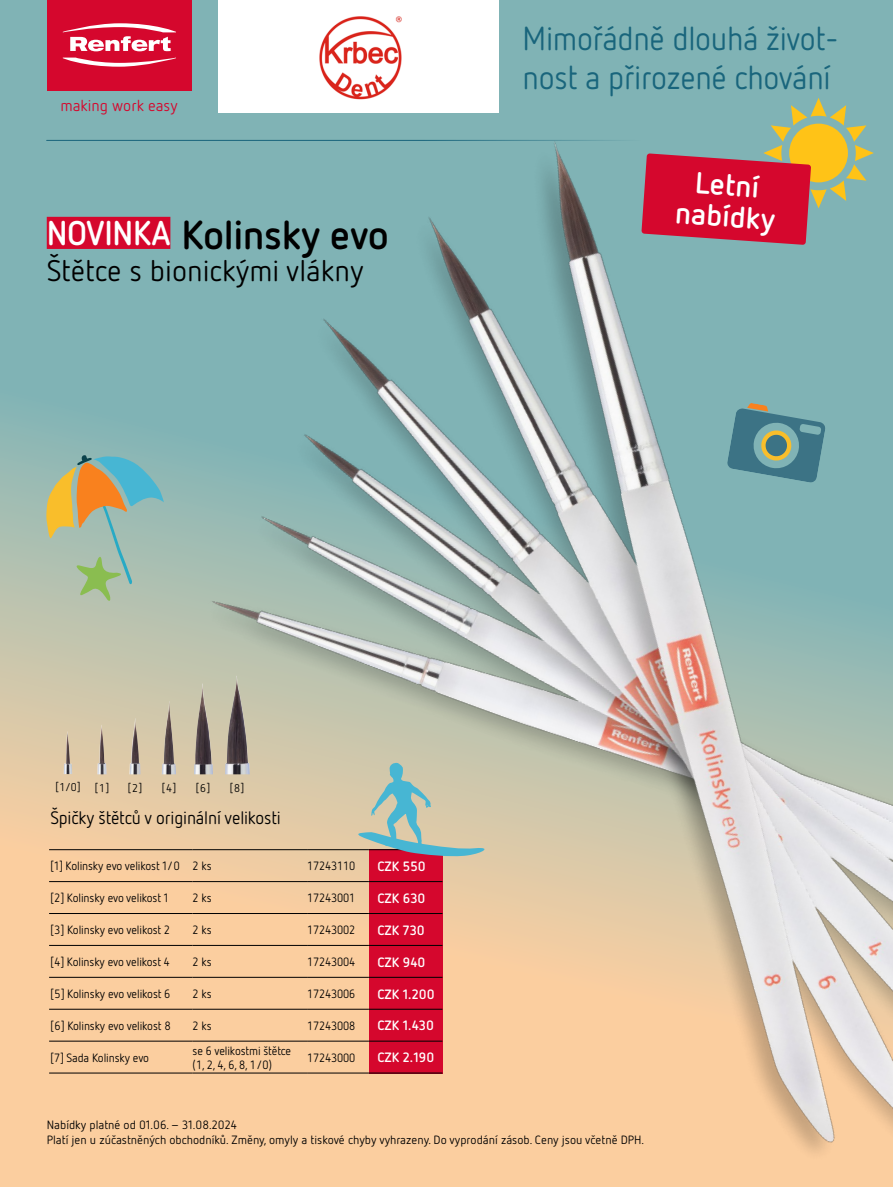
<style>
.page{position:relative;width:893px;height:1187px;background:#fff}
.page>*{position:absolute;margin:0;border:0;box-sizing:border-box;transform-origin:0 0}
.t1{font:700 40.2px "Netto Pro";letter-spacing:-.01em;color:#000}
.t2{font:33px/39px "Netto Pro";letter-spacing:-.01em;color:#19657c;scale:.95 1}
.t3{font:700 30px/31.5px "Netto Pro";color:#fff;text-align:center}
.t4{font:29.7px "Netto Pro";color:#000}
.t5{font:18px "Netto Pro";letter-spacing:-.01em;color:#000;scale:.96 1}
.t6{font:15.9px "Netto Pro";color:#d5072d}
.t7{font:700 13.5px "Netto Pro";color:#fff}
.t8{font:12px/14.4px "Netto Pro";letter-spacing:-.01em;color:#000;scale:.96 1}
.t9{font:12px/15px "Netto Pro";letter-spacing:-.01em;color:#000}
.t10{font:11.25px "Netto Pro";color:#000}
.s1{font-size:34.05px;color:#fff}
</style>
<div class="page">
<img style="left:0;top:0;width:893px;height:1186px">
<div style="left:369px;top:849px;width:74px;height:224px;background:#d5072d"></div>
<hr style="left:369px;top:881px;width:73px;height:1px;background:#000">
<hr style="left:369px;top:913px;width:73px;height:1px;background:#000">
<hr style="left:369px;top:944px;width:73px;height:1px;background:#000">
<hr style="left:369px;top:976px;width:73px;height:1px;background:#000">
<hr style="left:369px;top:1008px;width:73px;height:1px;background:#000">
<hr style="left:369px;top:1040px;width:73px;height:1px;background:#000">
<hr style="left:369px;top:1072px;width:73px;height:1px;background:#000">
<hr style="left:49px;top:849px;width:144px;height:1px;background:#000">
<hr style="left:193px;top:849px;width:114px;height:1px;background:#000">
<hr style="left:307px;top:849px;width:62px;height:1px;background:#000">
<hr style="left:49px;top:881px;width:144px;height:1px;background:#000">
<hr style="left:193px;top:881px;width:114px;height:1px;background:#000">
<hr style="left:307px;top:881px;width:62px;height:1px;background:#000">
<hr style="left:49px;top:913px;width:144px;height:1px;background:#000">
<hr style="left:193px;top:913px;width:114px;height:1px;background:#000">
<hr style="left:307px;top:913px;width:62px;height:1px;background:#000">
<hr style="left:49px;top:944px;width:144px;height:1px;background:#000">
<hr style="left:193px;top:944px;width:114px;height:1px;background:#000">
<hr style="left:307px;top:944px;width:62px;height:1px;background:#000">
<hr style="left:49px;top:976px;width:144px;height:1px;background:#000">
<hr style="left:193px;top:976px;width:114px;height:1px;background:#000">
<hr style="left:307px;top:976px;width:62px;height:1px;background:#000">
<hr style="left:49px;top:1008px;width:144px;height:1px;background:#000">
<hr style="left:193px;top:1008px;width:114px;height:1px;background:#000">
<hr style="left:307px;top:1008px;width:62px;height:1px;background:#000">
<hr style="left:49px;top:1040px;width:144px;height:1px;background:#000">
<hr style="left:193px;top:1040px;width:114px;height:1px;background:#000">
<hr style="left:307px;top:1040px;width:62px;height:1px;background:#000">
<hr style="left:49px;top:1072px;width:144px;height:1px;background:#000">
<hr style="left:193px;top:1072px;width:114px;height:1px;background:#000">
<hr style="left:307px;top:1072px;width:62px;height:1px;background:#000">
<div style="left:47px;top:217px;width:123px;height:32px;background:#d5072d"></div>
<svg style="left:353px;top:762px;width:139px;height:95px;background:#b9bead"></svg>
<svg style="left:641px;top:98px;width:233px;height:147px;background:#af726e"></svg>
<div style="left:218px;top:0;width:281px;height:113px;background:#fff"></div>
<img style="left:319px;top:16px;width:83px;height:84px">
<h3 class="t6" style="left:60px;top:96px;width:119px">making work easy</h3>
<h1 class="t1" style="left:47px;top:208px;width:344px"><span class="s1">NOVINKA</span> Kolinsky evo</h1>
<h3 class="t4" style="left:47px;top:251px;width:318px">Štětce s bionickými vlákny</h3>
<h2 class="t2" style="left:523px;top:17px;width:334px">Mimořádně dlouhá život&shy;nost a přirozené chování</h2>
<h3 class="t3" style="left:678px;top:164px;width:102px;rotate:4deg">Letní nabídky</h3>
<p class="t10" style="left:56px;top:780px;width:26px">[1/0]</p>
<p class="t10" style="left:95px;top:780px;width:16px">[1]</p>
<p class="t10" style="left:128px;top:780px;width:16px">[2]</p>
<p class="t10" style="left:162px;top:780px;width:16px">[4]</p>
<p class="t10" style="left:196px;top:780px;width:16px">[6]</p>
<p class="t10" style="left:230px;top:780px;width:16px">[8]</p>
<h3 class="t5" style="left:50px;top:806px;width:241px">Špičky štětců v originální velikosti</h3>
<p class="t8" style="left:50px;top:858px;width:169px">[1] Kolinsky evo velikost 1/0 2 ks</p>
<p class="t8" style="left:307px;top:858px;width:52px">17243110</p>
<p class="t7" style="left:377px;top:857px;width:50px">CZK 550</p>
<p class="t8" style="left:50px;top:890px;width:124px">[2] Kolinsky evo velikost 1</p>
<p class="t8" style="left:193px;top:890px;width:21px">2 ks</p>
<p class="t8" style="left:307px;top:890px;width:52px">17243001</p>
<p class="t7" style="left:377px;top:889px;width:50px">CZK 630</p>
<p class="t8" style="left:50px;top:922px;width:126px">[3] Kolinsky evo velikost 2</p>
<p class="t8" style="left:193px;top:922px;width:21px">2 ks</p>
<p class="t8" style="left:307px;top:922px;width:52px">17243002</p>
<p class="t7" style="left:377px;top:920px;width:49px">CZK 730</p>
<p class="t8" style="left:50px;top:954px;width:126px">[4] Kolinsky evo velikost 4</p>
<p class="t8" style="left:193px;top:954px;width:21px">2 ks</p>
<p class="t8" style="left:307px;top:954px;width:52px">17243004</p>
<p class="t7" style="left:377px;top:952px;width:49px">CZK 940</p>
<p class="t8" style="left:50px;top:986px;width:127px">[5] Kolinsky evo velikost 6</p>
<p class="t8" style="left:193px;top:986px;width:21px">2 ks</p>
<p class="t8" style="left:307px;top:986px;width:52px">17243006</p>
<p class="t7" style="left:377px;top:984px;width:59px">CZK 1.200</p>
<p class="t8" style="left:50px;top:1017px;width:127px">[6] Kolinsky evo velikost 8</p>
<p class="t8" style="left:193px;top:1017px;width:21px">2 ks</p>
<p class="t8" style="left:307px;top:1017px;width:52px">17243008</p>
<p class="t7" style="left:377px;top:1016px;width:58px">CZK 1.430</p>
<p class="t8" style="left:50px;top:1049px;width:104px">[7] Sada Kolinsky evo</p>
<p class="t8" style="left:193px;top:1042px;width:104px">se 6 velikostmi štětce (1, 2, 4, 6, 8, 1/0)</p>
<p class="t8" style="left:307px;top:1049px;width:52px">17243000</p>
<p class="t7" style="left:377px;top:1048px;width:58px">CZK 2.190</p>
<p class="t9" style="left:47px;top:1116px;width:599px">Nabídky platné od 01.06. – 31.08.2024<br>Platí jen u zúčastněných obchodníků. Změny, omyly a tiskové chyby vyhrazeny. Do vyprodání zásob. Ceny jsou včetně DPH.</p>
</div>
